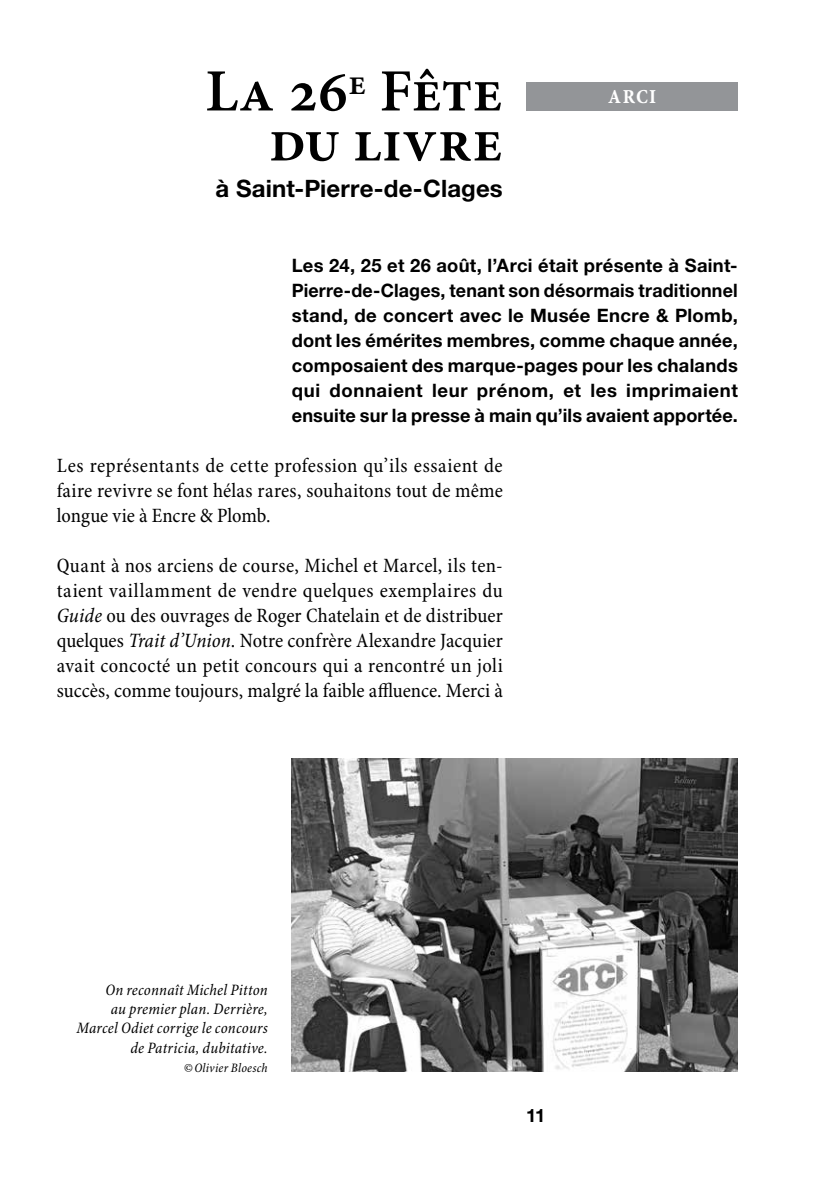
<style>
.page{position:relative;width:840px;height:1191px;background:#fff}
.page>*{position:absolute;margin:0;border:0;box-sizing:border-box;transform-origin:0 0}
.t1{font:600 60px "Minion Pro";letter-spacing:-.005em;color:#000}
.t2{font:700 24px "Helvetica Neue LT Std";letter-spacing:.005em;color:#000}
.t3{font:condensed 20.4px/25px "Minion Pro";color:#000;text-align:justify}
.t4{font:20px "Minion Pro Bold Cn Capt";color:#fff}
.t5{font:700 18.4px/25px "Helvetica Neue LT Std";letter-spacing:.01em;color:#000;text-align:justify}
.t6{font:italic condensed 16px/19.2px "Minion Pro";letter-spacing:.015em;color:#000;text-align:right}
.t7{font:italic condensed 13px "Minion Pro";letter-spacing:.02em;color:#000}
.s1{font-style:italic}
</style>
<div class="page">
<div style="left:526px;top:82px;width:211px;height:29px;background:#939598"></div>
<img style="left:291px;top:758px;width:446px;height:313px">
<h1 class="t1" style="left:205px;top:50px;width:299px">La 26<sup>e</sup> Fête</h1>
<h1 class="t1" style="left:269px;top:100px;width:235px">du livre</h1>
<p class="t2" style="left:215px;top:173px;width:288px">à Saint-Pierre-de-Clages</p>
<p class="t4" style="left:608px;top:84px;width:49px">ARCI</p>
<p class="t5" style="left:291px;top:252px;width:447px">Les 24, 25 et 26 août, l’Arci était présente à Saint-Pierre-de-Clages, tenant son désormais traditionnel stand, de concert avec le Musée Encre &amp; Plomb, dont les émérites membres, comme chaque année, composaient des marque-pages pour les chalands qui donnaient leur prénom, et les imprimaient ensuite sur la presse à main qu’ils avaient apportée.</p>
<p class="t3" style="left:57px;top:453px;width:447px">Les représentants de cette profession qu’ils essaient de faire revivre se font hélas rares, souhaitons tout de même longue vie à Encre &amp; Plomb.</p>
<p class="t3" style="left:57px;top:553px;width:447px">Quant à nos arciens de course, Michel et Marcel, ils ten&shy;taient vaillamment de vendre quelques exemplaires du <span class="s1">Guide</span> ou des ouvrages de Roger Chatelain et de distribuer quelques <span class="s1">Trait d’Union</span>. Notre confrère Alexandre Jacquier avait concocté un petit concours qui a rencontré un joli succès, comme toujours, malgré la faible affluence. Merci à</p>
<p class="t6" style="left:76px;top:981px;width:193px">On reconnaît Michel Pitton<br>au premier plan. Derrière,<br>Marcel Odiet corrige le concours de Patricia, dubitative.</p>
<p class="t7" style="left:184px;top:1060px;width:85px">©Olivier Bloesch</p>
<p class="t5" style="left:526px;top:1102px;width:21px">11</p>
</div>
